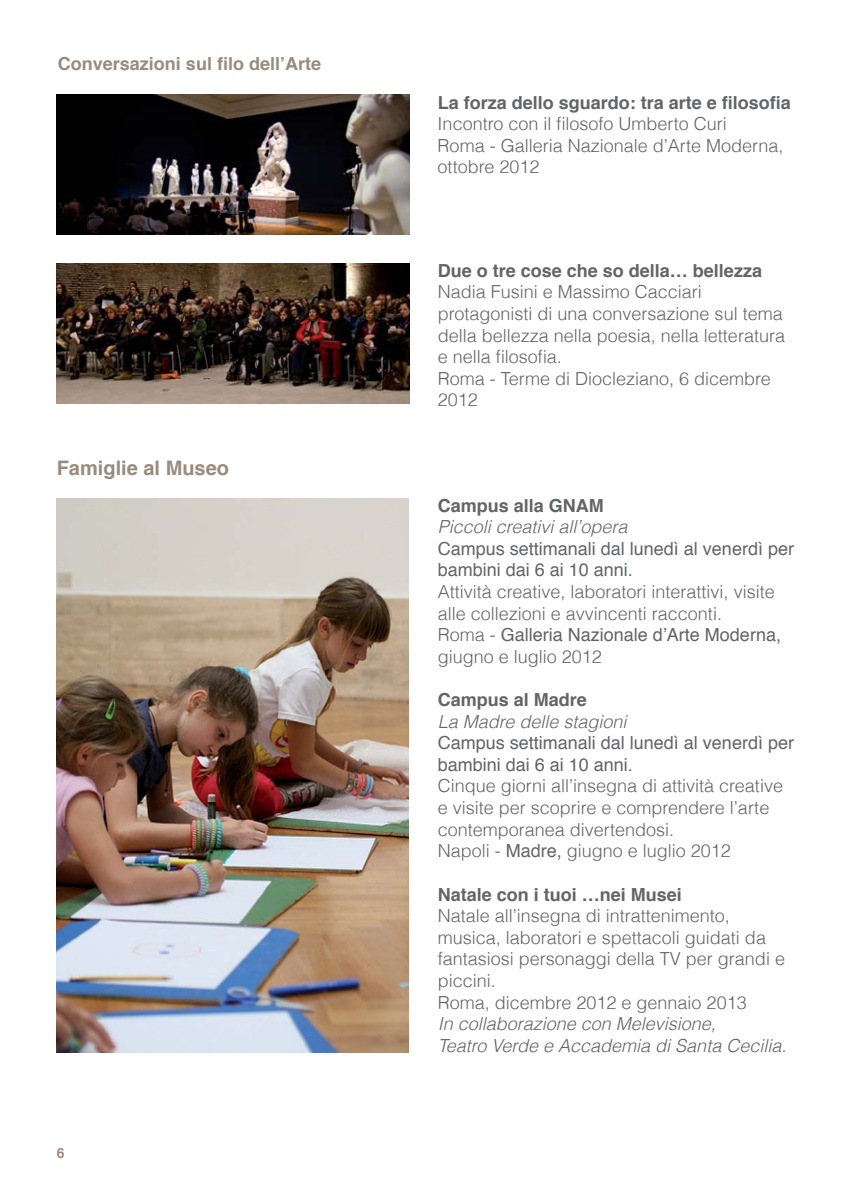
<style>
.page{position:relative;width:851px;height:1191px;background:#fff}
.page>*{position:absolute;margin:0;border:0;box-sizing:border-box;transform-origin:0 0}
.t1{font:700 20px "Helvetica";color:#998b7d}
.t2{font:300 18px/21.6px "Helvetica";color:#636466}
.t3{font:700 18px "Helvetica";color:#636466}
.t4{font:18px/21.6px "Helvetica";color:#636466}
.t5{font:italic 300 18px/21.6px "Helvetica";color:#636466}
.t6{font:700 18px "Helvetica";color:#998b7d}
.t7{font:700 14px "Helvetica";color:#998b7d}
.s1{font-weight:400}
</style>
<div class="page">
<img style="left:57px;top:263px;width:352px;height:140px">
<img style="left:57px;top:95px;width:352px;height:140px">
<img style="left:56px;top:498px;width:352px;height:554px">
<p class="t6" style="left:58px;top:56px;width:265px">Conversazioni sul filo dell’Arte</p>
<p class="t1" style="left:57px;top:459px;width:174px">Famiglie al Museo</p>
<p class="t7" style="left:57px;top:1146px;width:9px">6</p>
<p class="t3" style="left:437px;top:95px;width:355px">La forza dello sguardo: tra arte e filosofia</p>
<p class="t2" style="left:437px;top:114px;width:347px">Incontro con il filosofo Umberto Curi<br>Roma - Galleria Nazionale d’Arte Moderna, ottobre 2012</p>
<p class="t3" style="left:437px;top:263px;width:326px">Due o tre cose che so della… bellezza</p>
<p class="t2" style="left:437px;top:283px;width:349px">Nadia Fusini e Massimo Cacciari protagonisti di una conversazione sul tema della bellezza nella poesia, nella letteratura e nella filosofia.<br>Roma - Terme di Diocleziano, 6 dicembre<br>2012</p>
<p class="t3" style="left:437px;top:498px;width:168px">Campus alla GNAM</p>
<p class="t5" style="left:437px;top:517px;width:191px">Piccoli creativi all’opera</p>
<p class="t4" style="left:437px;top:539px;width:358px">Campus settimanali dal lunedì al venerdì per bambini dai 6 ai 10 anni.</p>
<p class="t2" style="left:437px;top:582px;width:345px">Attività creative, laboratori interattivi, visite alle collezioni e avvincenti racconti.<br>Roma - <span class="s1">Galleria Nazionale d’Arte Moderna, </span>giugno e luglio 2012</p>
<p class="t3" style="left:437px;top:692px;width:151px">Campus al Madre</p>
<p class="t5" style="left:437px;top:712px;width:190px">La Madre delle stagioni</p>
<p class="t4" style="left:437px;top:733px;width:358px">Campus settimanali dal lunedì al venerdì per bambini dai 6 ai 10 anni.</p>
<p class="t2" style="left:437px;top:777px;width:347px">Cinque giorni all’insegna di attività creative e visite per scoprire e comprendere l’arte contemporanea divertendosi.<br>Napoli - <span class="s1">Madre,</span> giugno e luglio 2012</p>
<p class="t3" style="left:437px;top:886px;width:246px">Natale con i tuoi …nei Musei</p>
<p class="t2" style="left:437px;top:906px;width:349px">Natale all’insegna di intrattenimento, musica, laboratori e spettacoli guidati da fantasiosi personaggi della TV per grandi e piccini.<br>Roma, dicembre 2012 e gennaio 2013</p>
<p class="t5" style="left:437px;top:1014px;width:350px">In collaborazione con Melevisione,<br>Teatro Verde e Accademia di Santa Cecilia.</p>
</div>
